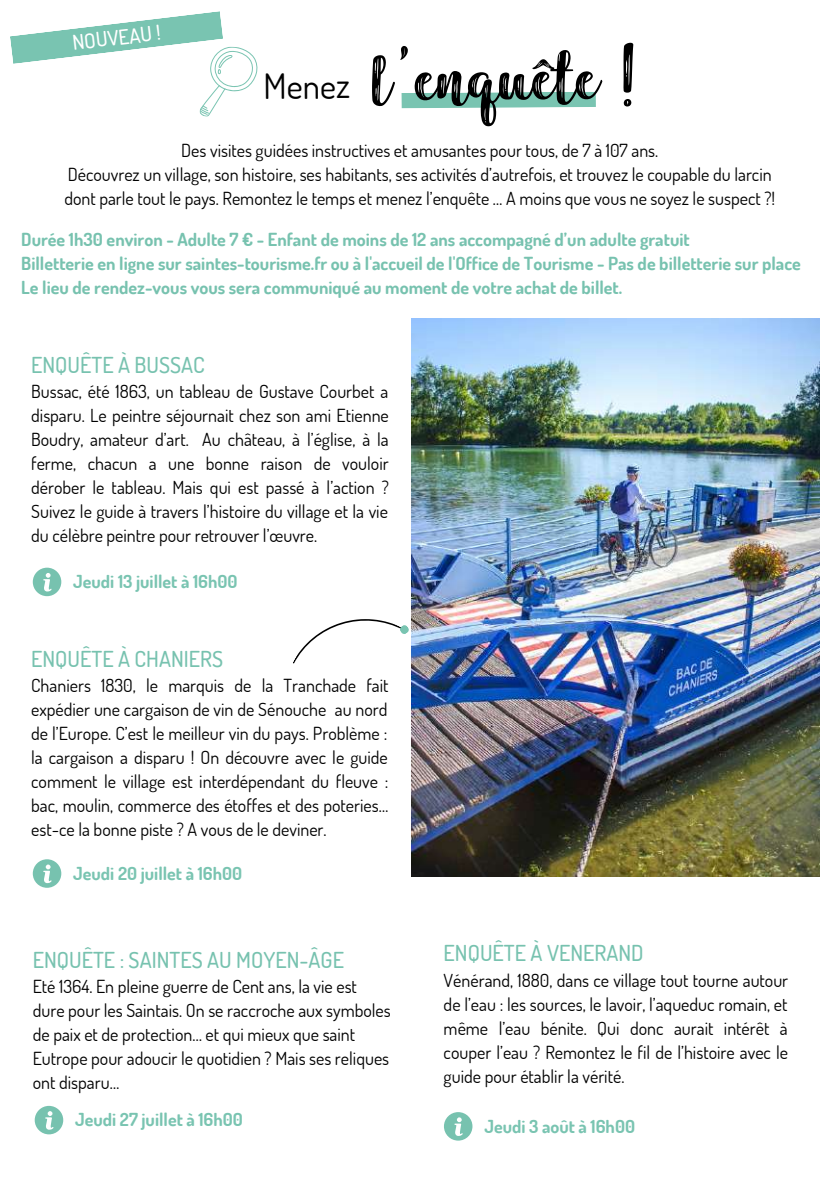
<style>
.page{position:relative;width:839px;height:1191px;background:#fff}
.page>*{position:absolute;margin:0;border:0;box-sizing:border-box;transform-origin:0 0}
.t1{font:64px "Harmonious Calendar";color:#000}
.t2{font:35px "Dosis";letter-spacing:-.01em;color:#000}
.t3{font:500 22px "Dosis";color:#77c2af}
.t4{font:500 20.6px "Dosis";color:#fff}
.t5{font:18px/24px "Dosis";color:#000;text-align:justify}
.t6{font:700 18px/24px "Dosis";color:#77c2af}
.t7{font:700 18px "Dosis";color:#79c4b1}
</style>
<div class="page">
<svg style="left:401px;top:92px;width:195px;height:16px;background:#81c7b5"></svg>
<img style="left:411px;top:319px;width:408px;height:558px">
<svg style="left:293px;top:619px;width:116px;height:45px"></svg>
<svg style="left:10px;top:11px;width:248px;height:106px"></svg>
<svg style="left:33px;top:568px;width:28px;height:28px"></svg>
<svg style="left:33px;top:859px;width:28px;height:29px"></svg>
<svg style="left:444px;top:1112px;width:28px;height:29px"></svg>
<svg style="left:35px;top:1106px;width:28px;height:28px"></svg>
<p class="t4" style="left:71px;top:29px;width:90px;rotate:-7deg">NOUVEAU !</p>
<h2 class="t2" style="left:263px;top:63px;width:88px">Menez</h2>
<h1 class="t1" style="left:373px;top:44px;width:300px">l'enquête !</h1>
<p class="t5" style="left:64px;top:138px;width:712px;text-align:center">Des visites guidées instructives et amusantes pour tous, de 7 à 107 ans.<br>Découvrez un village, son histoire, ses habitants, ses activités d’autrefois, et trouvez le coupable du larcin dont parle tout le pays. Remontez le temps et menez l’enquête … A moins que vous ne soyez le suspect ?!</p>
<p class="t6" style="left:21px;top:227px;width:781px">Durée 1h30 environ - Adulte 7 € - Enfant de moins de 12 ans accompagné d’un adulte gratuit<br>Billetterie en ligne sur saintes-tourisme.fr ou à l'accueil de l'Office de Tourisme - Pas de billetterie sur place<br>Le lieu de rendez-vous vous sera communiqué au moment de votre achat de billet.</p>
<p class="t3" style="left:31px;top:350px;width:175px">ENQUÊTE À BUSSAC</p>
<p class="t5" style="left:31px;top:379px;width:359px">Bussac, été 1863, un tableau de Gustave Courbet a disparu. Le peintre séjournait chez son ami Etienne Boudry, amateur d’art. Au château, à l’église, à la ferme, chacun a une bonne raison de vouloir dérober le tableau. Mais qui est passé à l’action ?<br>Suivez le guide à travers l’histoire du village et la vie du célèbre peintre pour retrouver l’œuvre.</p>
<p class="t7" style="left:73px;top:570px;width:166px">Jeudi 13 juillet à 16h00</p>
<p class="t3" style="left:31px;top:644px;width:193px">ENQUÊTE À CHANIERS</p>
<p class="t5" style="left:31px;top:673px;width:359px">Chaniers 1830, le marquis de la Tranchade fait expédier une cargaison de vin de Sénouche au nord de l’Europe. C’est le meilleur vin du pays. Problème : la cargaison a disparu ! On découvre avec le guide comment le village est interdépendant du fleuve : bac, moulin, commerce des étoffes et des poteries… est-ce la bonne piste ? A vous de le deviner.</p>
<p class="t7" style="left:73px;top:861px;width:170px">Jeudi 20 juillet à 16h00</p>
<p class="t3" style="left:33px;top:945px;width:313px">ENQUÊTE : SAINTES AU MOYEN-ÂGE</p>
<p class="t5" style="left:33px;top:974px;width:359px;text-align:left">Eté 1364. En pleine guerre de Cent ans, la vie est dure pour les Saintais. On se raccroche aux symboles de paix et de protection… et qui mieux que saint Eutrope pour adoucir le quotidien ? Mais ses reliques ont disparu…</p>
<p class="t7" style="left:75px;top:1108px;width:169px">Jeudi 27 juillet à 16h00</p>
<p class="t3" style="left:443px;top:939px;width:201px">ENQUÊTE À VENERAND</p>
<p class="t5" style="left:443px;top:968px;width:346px">Vénérand, 1880, dans ce village tout tourne autour de l’eau : les sources, le lavoir, l’aqueduc romain, et même l’eau bénite. Qui donc aurait intérêt à couper l’eau ? Remontez le fil de l’histoire avec le guide pour établir la vérité.</p>
<p class="t7" style="left:484px;top:1114px;width:152px">Jeudi 3 août à 16h00</p>
</div>
